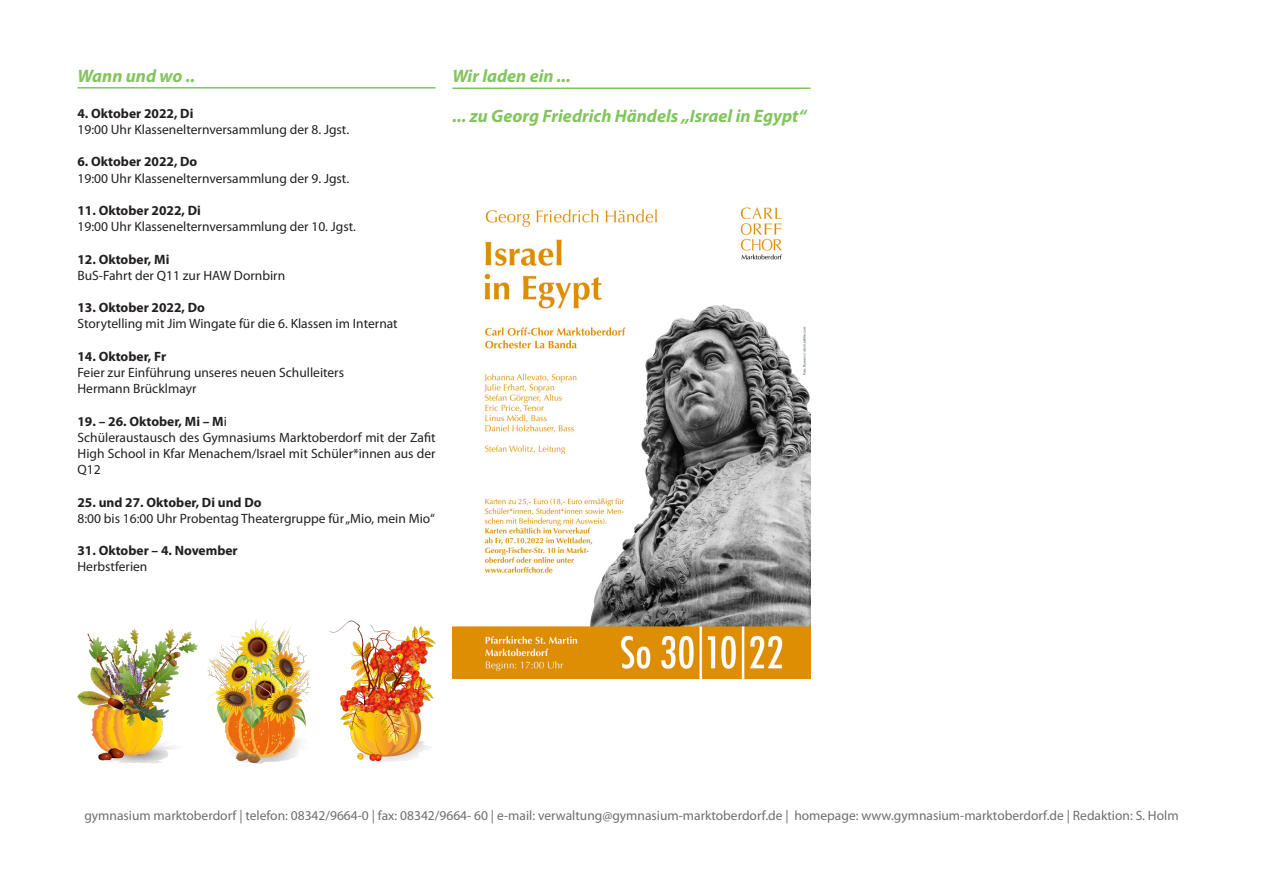
<style>
.page{position:relative;width:1263px;height:893px;background:#fff}
.page>*{position:absolute;margin:0;border:0;box-sizing:border-box;transform-origin:0 0}
.t1{font:italic 700 18px/39.2px "Myriad Pro";color:#82c55d}
.t2{font:13.5px/16.2px "Myriad Pro";color:#231f20}
.t3{font:13.5px "Myriad Pro";color:#6c6d70}
.t4{font:700 13.5px "Myriad Pro";color:#231f20}
.s1{font-weight:700}
</style>
<div class="page">
<hr style="left:77px;top:87px;width:359px;height:2px;background:#82c55d">
<hr style="left:452px;top:87px;width:358px;height:2px;background:#82c55d">
<img style="left:452px;top:207px;width:358px;height:471px">
<img style="left:77px;top:620px;width:359px;height:144px">
<h1 class="t1" style="left:77px;top:56px;width:119px">Wann und wo ..</h1>
<h1 class="t1" style="left:452px;top:56px;width:356px">Wir laden ein ...<br>... zu Georg Friedrich Händels „Israel in Egypt“</h1>
<p class="t4" style="left:77px;top:104px;width:117px">4. Oktober 2022, Di</p>
<p class="t2" style="left:77px;top:121px;width:273px">19:00 Uhr Klassenelternversammlung der 8. Jgst.</p>
<p class="t4" style="left:77px;top:153px;width:121px">6. Oktober 2022, Do</p>
<p class="t2" style="left:77px;top:170px;width:273px">19:00 Uhr Klassenelternversammlung der 9. Jgst.</p>
<p class="t4" style="left:77px;top:202px;width:125px">11. Oktober 2022, Di</p>
<p class="t2" style="left:77px;top:218px;width:280px">19:00 Uhr Klassenelternversammlung der 10. Jgst.</p>
<p class="t4" style="left:77px;top:250px;width:93px">12. Oktober, Mi</p>
<p class="t2" style="left:77px;top:267px;width:209px">BuS-Fahrt der Q11 zur HAW Dornbirn</p>
<p class="t4" style="left:77px;top:299px;width:129px">13. Oktober 2022, Do</p>
<p class="t2" style="left:77px;top:315px;width:322px">Storytelling mit Jim Wingate für die 6. Klassen im Internat</p>
<p class="t4" style="left:77px;top:347px;width:90px">14. Oktober, Fr</p>
<p class="t2" style="left:77px;top:364px;width:268px">Feier zur Einführung unseres neuen Schulleiters<br>Hermann Brücklmayr</p>
<p class="t2" style="left:77px;top:413px;width:360px"><span class="s1">19. – 26. Oktober, Mi – M</span>i<br>Schüleraustausch des Gymnasiums Marktoberdorf mit der Zafit High School in Kfar Menachem/Israel mit Schüler*innen aus der Q12</p>
<p class="t4" style="left:77px;top:493px;width:186px">25. und 27. Oktober, Di und Do</p>
<p class="t2" style="left:77px;top:510px;width:359px">8:00 bis 16:00 Uhr Probentag Theatergruppe für „Mio, mein Mio“</p>
<p class="t4" style="left:77px;top:542px;width:162px">31. Oktober – 4. November</p>
<p class="t2" style="left:77px;top:558px;width:71px">Herbstferien</p>
<p class="t3" style="left:84px;top:807px;width:1096px">gymnasium marktoberdorf | telefon: 08342/9664-0 | fax: 08342/9664- 60 | e-mail: verwaltung@gymnasium-marktoberdorf.de | homepage: www.gymnasium-marktoberdorf.de | Redaktion: S. Holm</p>
</div>
